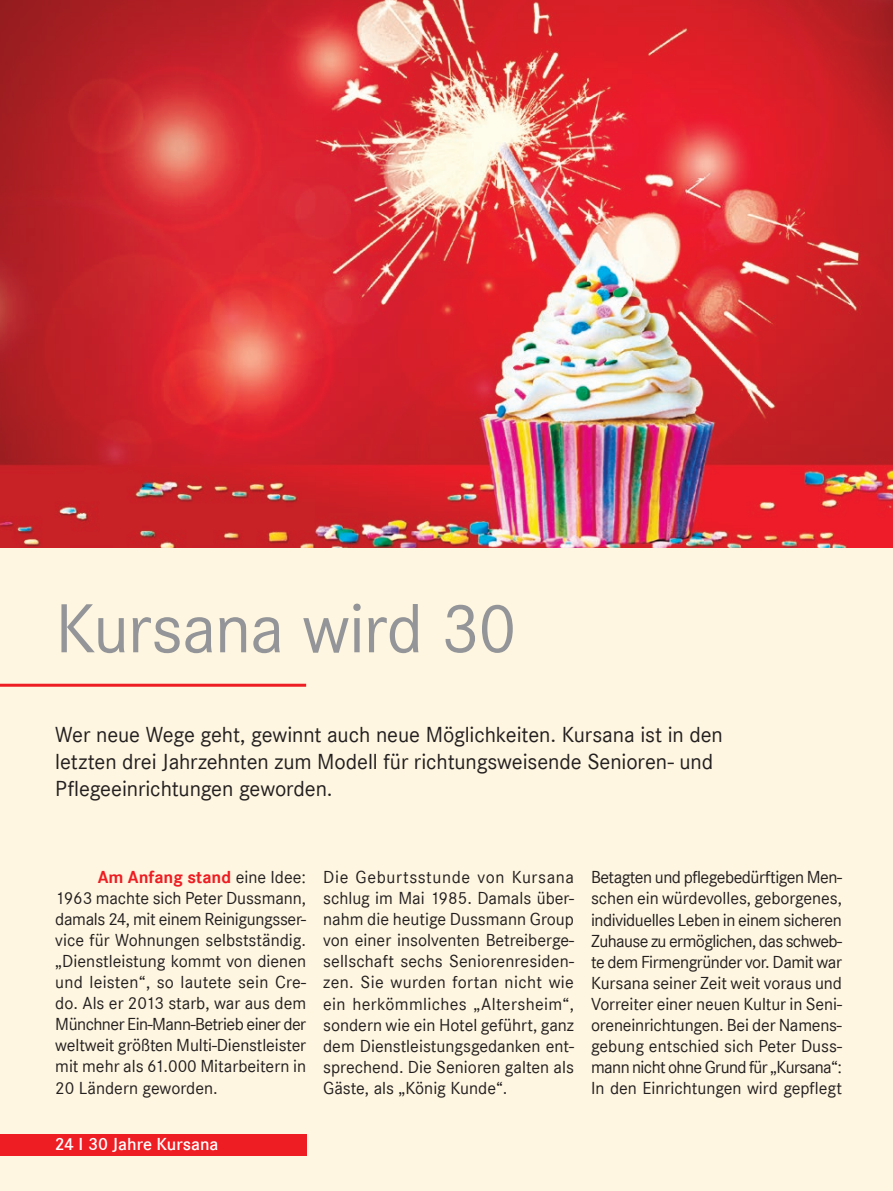
<style>
.page{position:relative;width:893px;height:1191px;background:#fef6e0}
.page>*{position:absolute;margin:0;border:0;box-sizing:border-box;transform-origin:0 0}
.t1{font:72px "Corporate S";letter-spacing:-.015em;color:#939598}
.t2{font:22.5px/27px "Corporate S";letter-spacing:-.005em;color:#231f20}
.t3{font:18px/21px "Corporate S";color:#231f20;text-align:justify}
.t4{font:600 18px "Corporate S";color:#fff}
.s1{font-weight:700;color:#ee1d23}
</style>
<div class="page">
<img style="left:0;top:0;width:893px;height:547px">
<hr style="left:0;top:683px;width:306px;height:3px;background:#ee1d23">
<div style="left:0;top:1134px;width:306px;height:22px;background:#ee1d23"></div>
<h1 class="t1" style="left:55px;top:587px;width:463px">Kursana wird 30</h1>
<p class="t2" style="left:55px;top:721px;width:669px">Wer neue Wege geht, gewinnt auch neue Möglichkeiten. Kursana ist in den letzten drei Jahrzehnten zum Modell für richtungsweisende Senioren- und<br>Pflegeeinrichtungen geworden.</p>
<p class="t3" style="left:55px;top:867px;width:252px;text-indent:43px"><span class="s1">Am Anfang stand</span> eine Idee:<br>1963 machte sich Peter Dussmann, damals 24, mit einem Reinigungsser&shy;vice für Wohnungen selbstständig. „Dienstleistung kommt von dienen und leisten“, so lautete sein Cre&shy;do. Als er 2013 starb, war aus dem Münchner Ein-Mann-Betrieb einer der weltweit größten Multi-Dienstleister mit mehr als 61.000 Mitarbeitern in 20 Ländern geworden.</p>
<p class="t3" style="left:323px;top:867px;width:252px">Die Geburtsstunde von Kursana schlug im Mai 1985. Damals über&shy;nahm die heutige Dussmann Group von einer insolventen Betreiberge&shy;sellschaft sechs Seniorenresiden&shy;zen. Sie wurden fortan nicht wie ein herkömmliches „Altersheim“, sondern wie ein Hotel geführt, ganz dem Dienstleistungsgedanken ent&shy;sprechend. Die Senioren galten als Gäste, als „König Kunde“.</p>
<p class="t3" style="left:591px;top:867px;width:252px">Betagten und pflegebedürftigen Men&shy;schen ein würdevolles, geborgenes, individuelles Leben in einem sicheren Zuhause zu ermöglichen, das schweb&shy;te dem Firmengründer vor. Damit war Kursana seiner Zeit weit voraus und Vorreiter einer neuen Kultur in Seni&shy;oreneinrichtungen. Bei der Namens&shy;gebung entschied sich Peter Duss&shy;mann nicht ohne Grund für „Kursana“:<br>In den Einrichtungen wird gepflegt</p>
<p class="t4" style="left:55px;top:1134px;width:165px">24 I 30 Jahre Kursana</p>
</div>
